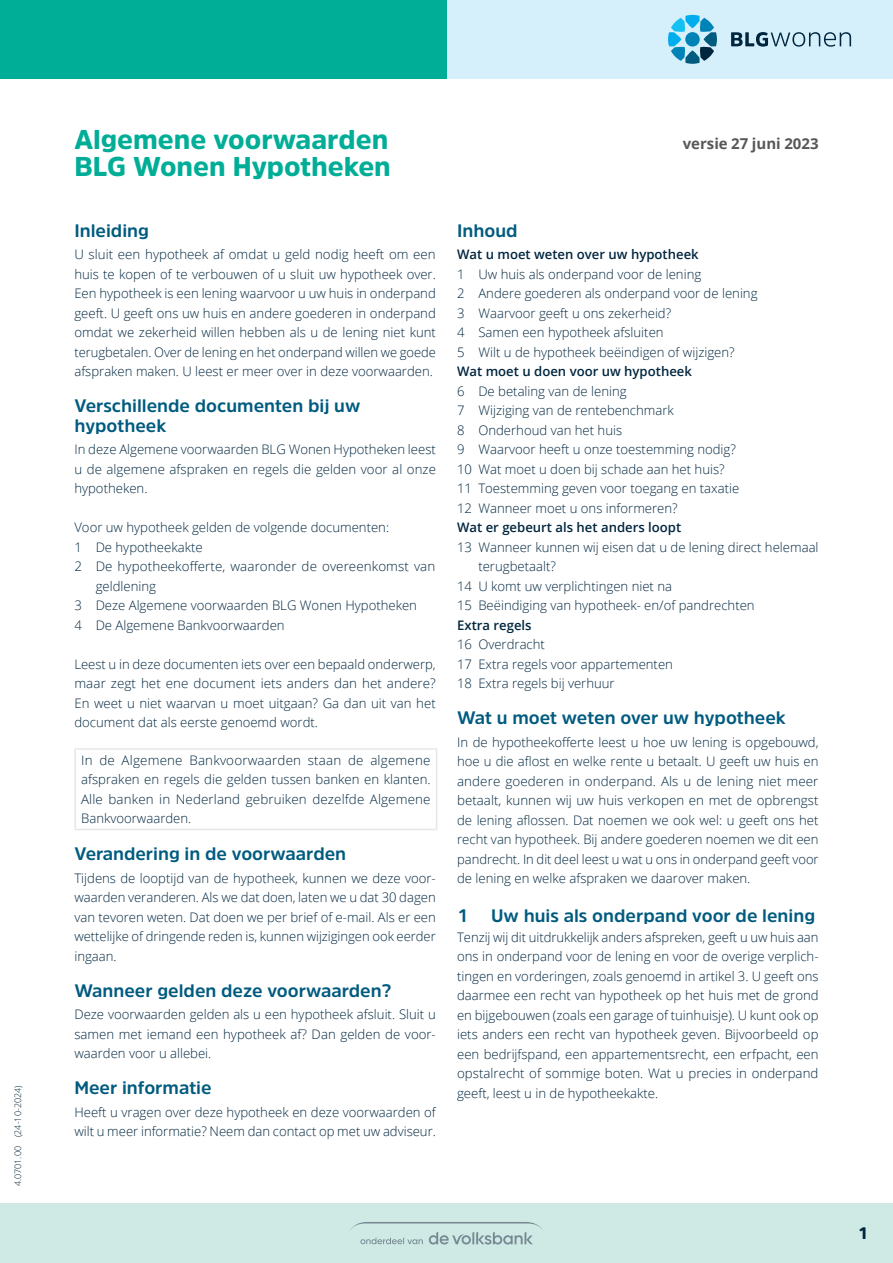
<style>
.page{position:relative;width:893px;height:1263px;background:#fff}
.page>*{position:absolute;margin:0;border:0;box-sizing:border-box;transform-origin:0 0}
.t1{font:900 27px "Amsi Pro";color:#00ae97}
.t2{font:700 18px/19.5px "Amsi Pro";color:#005b7f}
.t3{font:900 16.5px "Amsi Pro";color:#00263f}
.t4{font:700 15px "Open Sans";color:#57585a}
.t5{font:300 13.2px/19.5px "Open Sans";color:#00263f;text-align:justify}
.t6{font:600 13.2px "Open Sans";color:#00263f}
.t7{font:300 9px "Open Sans";color:#00263f}
</style>
<div class="page">
<hr style="left:74px;top:748px;width:363px;height:2px;background:#e6e7e9">
<hr style="left:74px;top:750px;width:2px;height:79px;background:#e6e7e9">
<hr style="left:436px;top:750px;width:1px;height:79px;background:#e6e7e9">
<hr style="left:74px;top:829px;width:363px;height:1px;background:#e6e7e9">
<div style="left:0;top:1203px;width:893px;height:60px;background:#cfeae4"></div>
<div style="left:446px;top:0;width:447px;height:79px;background:#d6f0fb"></div>
<div style="left:0;top:0;width:446px;height:79px;background:#00ae97"></div>
<svg style="left:350px;top:1222px;width:193px;height:22px"></svg>
<svg style="left:731px;top:32px;width:120px;height:15px"></svg>
<svg style="left:668px;top:15px;width:49px;height:49px"></svg>
<p class="t7" style="left:12px;top:1186px;width:103px;rotate:-90deg">4.0701.00 (24-10-2024)</p>
<h1 class="t1" style="left:74px;top:121px;width:315px">Algemene voorwaarden</h1>
<p class="t4" style="left:683px;top:133px;width:137px">versie 27 juni 2023</p>
<h1 class="t1" style="left:74px;top:148px;width:318px">BLG Wonen Hypotheken</h1>
<h2 class="t2" style="left:74px;top:220px;width:76px">Inleiding</h2>
<p class="t5" style="left:74px;top:244px;width:363px">U sluit een hypotheek af omdat u geld nodig heeft om een huis te kopen of te verbouwen of u sluit uw hypotheek over.<br>Een hypotheek is een lening waarvoor u uw huis in onderpand geeft. U geeft ons uw huis en andere goederen in onderpand omdat we zekerheid willen hebben als u de lening niet kunt terugbetalen. Over de lening en het onderpand willen we goede afspraken maken. U leest er meer over in deze voorwaarden.</p>
<h2 class="t2" style="left:74px;top:396px;width:287px">Verschillende documenten bij uw hypotheek</h2>
<p class="t5" style="left:74px;top:439px;width:363px">In deze Algemene voorwaarden BLG Wonen Hypotheken leest u de algemene afspraken en regels die gelden voor al onze hypotheken.</p>
<p class="t5" style="left:74px;top:517px;width:316px">Voor uw hypotheek gelden de volgende documenten:</p>
<p class="t5" style="left:74px;top:537px;width:130px">1 De hypotheekakte</p>
<p class="t5" style="left:74px;top:556px;width:362px">2 De hypotheekofferte, waaronder de overeenkomst van</p>
<p class="t5" style="left:96px;top:576px;width:62px">geldlening</p>
<p class="t5" style="left:74px;top:595px;width:344px">3 Deze Algemene voorwaarden BLG Wonen Hypotheken</p>
<p class="t5" style="left:74px;top:615px;width:212px">4 De Algemene Bankvoorwaarden</p>
<p class="t5" style="left:74px;top:654px;width:363px">Leest u in deze documenten iets over een bepaald onderwerp, maar zegt het ene document iets anders dan het andere?<br>En weet u niet waarvan u moet uitgaan? Ga dan uit van het document dat als eerste genoemd wordt.</p>
<p class="t5" style="left:81px;top:750px;width:351px">In de Algemene Bankvoorwaarden staan de algemene afspraken en regels die gelden tussen banken en klanten.<br>Alle banken in Nederland gebruiken dezelfde Algemene Bankvoorwaarden.</p>
<h2 class="t2" style="left:74px;top:844px;width:273px">Verandering in de voorwaarden</h2>
<p class="t5" style="left:74px;top:868px;width:363px">Tijdens de looptijd van de hypotheek, kunnen we deze voor&shy;waarden veranderen. Als we dat doen, laten we u dat 30 dagen van tevoren weten. Dat doen we per brief of e-mail. Als er een wettelijke of dringende reden is, kunnen wijzigingen ook eerder ingaan.</p>
<h2 class="t2" style="left:74px;top:980px;width:319px">Wanneer gelden deze voorwaarden?</h2>
<p class="t5" style="left:74px;top:1004px;width:363px">Deze voorwaarden gelden als u een hypotheek afsluit. Sluit u samen met iemand een hypotheek af? Dan gelden de voor&shy;waarden voor u allebei.</p>
<h2 class="t2" style="left:74px;top:1078px;width:139px">Meer informatie</h2>
<p class="t5" style="left:74px;top:1102px;width:363px">Heeft u vragen over deze hypotheek en deze voorwaarden of wilt u meer informatie? Neem dan contact op met uw adviseur.</p>
<h2 class="t2" style="left:457px;top:220px;width:62px">Inhoud</h2>
<p class="t6" style="left:457px;top:245px;width:243px">Wat u moet weten over uw hypotheek</p>
<p class="t5" style="left:457px;top:264px;width:302px;text-align:left">1 Uw huis als onderpand voor de lening<br>2 Andere goederen als onderpand voor de lening 3 Waarvoor geeft u ons zekerheid?<br>4 Samen een hypotheek afsluiten<br>5 Wilt u de hypotheek beëindigen of wijzigen?</p>
<p class="t6" style="left:457px;top:362px;width:236px">Wat moet u doen voor uw hypotheek</p>
<p class="t5" style="left:457px;top:381px;width:284px;text-align:left">6 De betaling van de lening<br>7 Wijziging van de rentebenchmark<br>8 Onderhoud van het huis<br>9 Waarvoor heeft u onze toestemming nodig?<br>10 Wat moet u doen bij schade aan het huis?<br>11 Toestemming geven voor toegang en taxatie 12 Wanneer moet u ons informeren?</p>
<p class="t6" style="left:457px;top:518px;width:226px">Wat er gebeurt als het anders loopt</p>
<p class="t5" style="left:457px;top:537px;width:363px">13 Wanneer kunnen wij eisen dat u de lening direct helemaal</p>
<p class="t5" style="left:478px;top:556px;width:79px">terugbetaalt?</p>
<p class="t5" style="left:457px;top:576px;width:216px">14 U komt uw verplichtingen niet na</p>
<p class="t5" style="left:457px;top:595px;width:299px">15 Beëindiging van hypotheek- en/of pandrechten</p>
<p class="t6" style="left:457px;top:616px;width:76px">Extra regels</p>
<p class="t5" style="left:457px;top:634px;width:217px;text-align:left">16 Overdracht<br>17 Extra regels voor appartementen<br>18 Extra regels bij verhuur</p>
<h2 class="t2" style="left:457px;top:708px;width:330px">Wat u moet weten over uw hypotheek</h2>
<p class="t5" style="left:457px;top:732px;width:363px">In de hypotheekofferte leest u hoe uw lening is opgebouwd, hoe u die aflost en welke rente u betaalt. U geeft uw huis en andere goederen in onderpand. Als u de lening niet meer betaalt, kunnen wij uw huis verkopen en met de opbrengst de lening aflossen. Dat noemen we ook wel: u geeft ons het recht van hypotheek. Bij andere goederen noemen we dit een pandrecht. In dit deel leest u wat u ons in onderpand geeft voor de lening en welke afspraken we daarover maken.</p>
<h2 class="t2" style="left:457px;top:906px;width:360px">1 Uw huis als onderpand voor de lening</h2>
<p class="t5" style="left:457px;top:927px;width:363px">Tenzij wij dit uitdrukkelijk anders afspreken, geeft u uw huis aan ons in onderpand voor de lening en voor de overige verplich&shy;tingen en vorderingen, zoals genoemd in artikel 3. U geeft ons daarmee een recht van hypotheek op het huis met de grond en bijgebouwen (zoals een garage of tuinhuisje). U kunt ook op iets anders een recht van hypotheek geven. Bijvoorbeeld op een bedrijfspand, een appartementsrecht, een erfpacht, een opstalrecht of sommige boten. Wat u precies in onderpand geeft, leest u in de hypotheekakte.</p>
<p class="t3" style="left:859px;top:1222px;width:10px">1</p>
</div>
